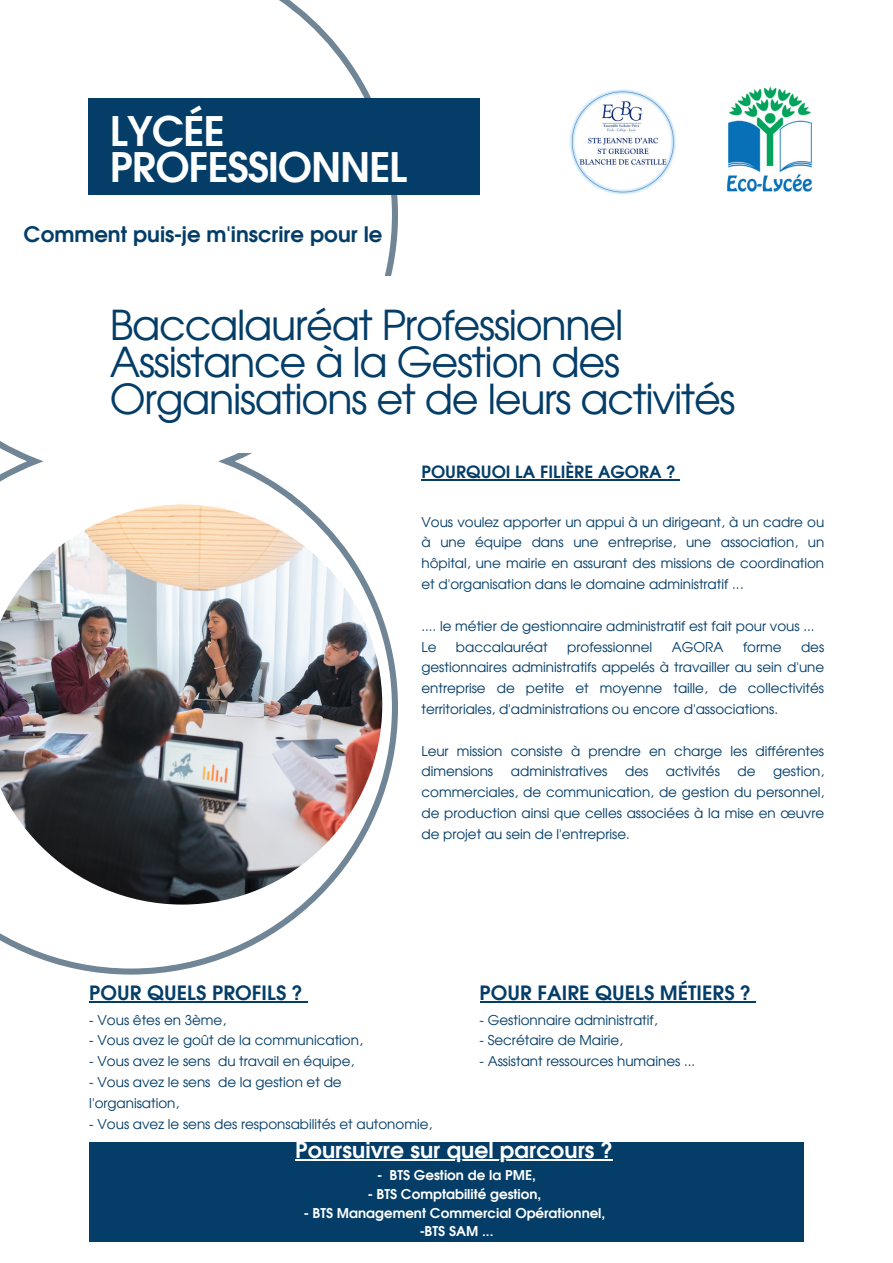
<style>
.page{position:relative;width:893px;height:1263px;background:#fff}
.page>*{position:absolute;margin:0;border:0;box-sizing:border-box;transform-origin:0 0}
.t1{font:41.33px/37.1px "Evolventa";letter-spacing:-.03em;color:#033d68}
.t2{font:700 40.8px/36.5px "Evolventa";letter-spacing:-.03em;color:#fff}
.t3{font:700 22.05px "Evolventa";color:#fff}
.t4{font:700 21.38px "Evolventa";color:#033d68}
.t5{font:700 19.73px "Evolventa";color:#033d68}
.t6{font:700 16.88px "Evolventa";color:#033d68}
.t7{font:13.5px/20.9px "Evolventa";color:#033d68;text-align:justify}
.t8{font:700 13.5px "Evolventa";color:#fff}
</style>
<div class="page">
<svg style="left:0;top:0;width:398px;height:974px"></svg>
<img style="left:0;top:504px;width:382px;height:400px">
<div style="left:89px;top:1142px;width:715px;height:99px;background:#033d68"></div>
<div style="left:89px;top:276px;width:735px;height:177px;background:#fff"></div>
<div style="left:88px;top:99px;width:391px;height:96px;background:#033d68"></div>
<img style="left:570px;top:89px;width:106px;height:106px">
<img style="left:726px;top:86px;width:86px;height:106px">
<hr style="left:421px;top:479px;width:254px;height:2px;background:#033d68">
<hr style="left:89px;top:1001px;width:213px;height:2px;background:#033d68">
<svg style="left:302px;top:1001px;width:6px;height:2px"></svg>
<hr style="left:295px;top:1159px;width:317px;height:2px;background:#fff">
<hr style="left:479px;top:1001px;width:271px;height:2px;background:#033d68">
<svg style="left:750px;top:1001px;width:6px;height:2px"></svg>
<p class="t2" style="left:110px;top:115px;width:299px">LYCÉE<br>PROFESSIONNEL</p>
<p class="t4" style="left:24px;top:225px;width:360px">Comment puis-je m'inscrire pour le</p>
<p class="t1" style="left:110px;top:309px;width:515px">Baccalauréat Professionnel</p>
<p class="t1" style="left:110px;top:346px;width:627px">Assistance à la Gestion des<br>Organisations et de leurs activités</p>
<p class="t5" style="left:89px;top:985px;width:214px">POUR QUELS PROFILS ?</p>
<p class="t7" style="left:89px;top:1010px;width:138px">- Vous êtes en 3ème,</p>
<p class="t7" style="left:89px;top:1031px;width:275px">- Vous avez le goût de la communication,</p>
<p class="t7" style="left:89px;top:1052px;width:266px">- Vous avez le sens du travail en équipe,</p>
<p class="t7" style="left:89px;top:1072px;width:254px">- Vous avez le sens de la gestion et de l'organisation,</p>
<p class="t6" style="left:421px;top:465px;width:255px">POURQUOI LA FILIÈRE AGORA ?</p>
<p class="t7" style="left:421px;top:512px;width:404px">Vous voulez apporter un appui à un dirigeant, à un cadre ou à une équipe dans une entreprise, une association, un hôpital, une mairie en assurant des missions de coordination et d'organisation dans le domaine administratif ...</p>
<p class="t7" style="left:421px;top:616px;width:394px">.... le métier de gestionnaire administratif est fait pour vous ...</p>
<p class="t7" style="left:421px;top:637px;width:16px">Le</p>
<p class="t7" style="left:456px;top:637px;width:93px">baccalauréat</p>
<p class="t7" style="left:567px;top:637px;width:86px">professionnel</p>
<p class="t7" style="left:672px;top:637px;width:53px">AGORA</p>
<p class="t7" style="left:743px;top:637px;width:40px">forme</p>
<p class="t7" style="left:421px;top:637px;width:404px;text-indent:379px">des gestionnaires administratifs appelés à travailler au sein d'une entreprise de petite et moyenne taille, de collectivités territoriales, d'administrations ou encore d'associations.</p>
<p class="t7" style="left:421px;top:741px;width:404px">Leur mission consiste à prendre en charge les différentes dimensions</p>
<p class="t7" style="left:511px;top:762px;width:98px">administratives</p>
<p class="t7" style="left:625px;top:762px;width:25px">des</p>
<p class="t7" style="left:666px;top:762px;width:55px">activités</p>
<p class="t7" style="left:737px;top:762px;width:19px">de</p>
<p class="t7" style="left:421px;top:762px;width:404px;text-indent:352px">gestion, commerciales, de communication, de gestion du personnel, de production ainsi que celles associées à la mise en œuvre de projet au sein de l'entreprise.</p>
<p class="t5" style="left:479px;top:985px;width:272px">POUR FAIRE QUELS MÉTIERS ?</p>
<p class="t7" style="left:479px;top:1010px;width:179px">- Gestionnaire administratif,</p>
<p class="t7" style="left:479px;top:1031px;width:145px">- Secrétaire de Mairie,</p>
<p class="t7" style="left:479px;top:1052px;width:217px">- Assistant ressources humaines ...</p>
<p class="t7" style="left:89px;top:1114px;width:344px">- Vous avez le sens des responsabilités et autonomie,</p>
<p class="t3" style="left:295px;top:1141px;width:318px">Poursuivre sur quel parcours ?</p>
<p class="t8" style="left:377px;top:1169px;width:160px">- BTS Gestion de la PME,</p>
<p class="t8" style="left:368px;top:1188px;width:175px">- BTS Comptabilité gestion,</p>
<p class="t8" style="left:304px;top:1207px;width:303px">- BTS Management Commercial Opérationnel,</p>
<p class="t8" style="left:420px;top:1225px;width:75px">-BTS SAM ...</p>
</div>
